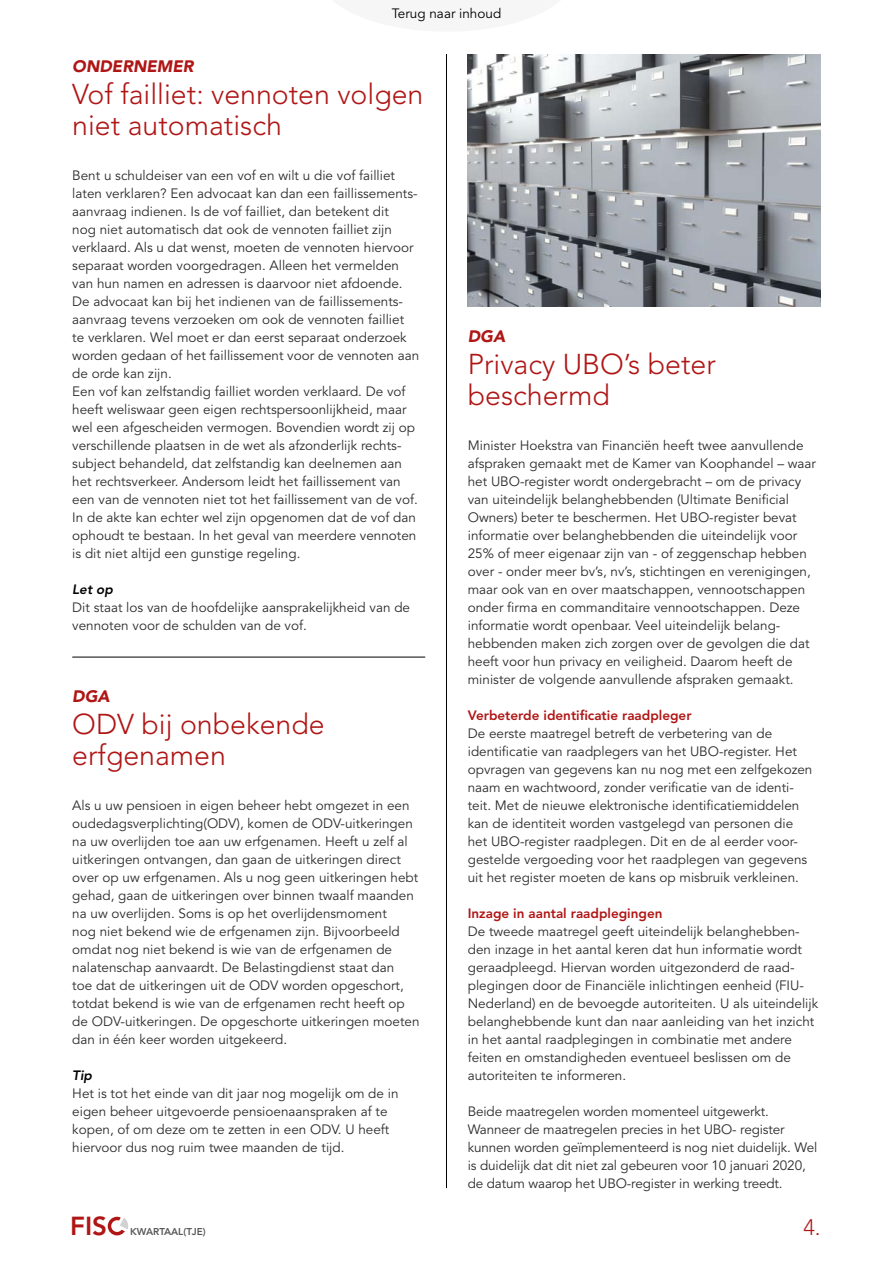
<style>
.page{position:relative;width:893px;height:1263px;background:#fff}
.page>*{position:absolute;margin:0;border:0;box-sizing:border-box;transform-origin:0 0}
.t1{font:300 28.5px/31.5px "Avenir LT";color:#af1615}
.t2{font:800 25.95px "Avenir LT";color:#af1615}
.t3{font:300 22.2px "Avenir LT";color:#af1615}
.t4{font:italic 900 16.5px "Avenir LT";color:#af1615}
.t5{font:13.5px/18px "Avenir LT";color:#2c2c2c}
.t6{font:800 13.5px "Avenir LT";color:#af1615}
.t7{font:13.5px "Avenir LT";color:#000}
.t8{font:italic 800 13.5px "Avenir LT";color:#000}
.t9{font:800 9.9px "Avenir LT";color:#575756}
</style>
<div class="page">
<div style="left:108px;top:1217px;width:18px;height:18px;border:3px solid #af1615;border-radius:50%"></div>
<svg style="left:114px;top:1216px;width:14px;height:19px"></svg>
<hr style="left:446px;top:54px;width:1px;height:1134px;background:#000">
<hr style="left:72px;top:657px;width:353px;height:1px;background:#000">
<img style="left:468px;top:54px;width:353px;height:252px">
<p class="t7" style="left:392px;top:5px;width:111px">Terug naar inhoud</p>
<p class="t4" style="left:72px;top:56px;width:123px">ONDERNEMER</p>
<h1 class="t1" style="left:72px;top:78px;width:353px">Vof failliet: vennoten volgen niet automatisch</h1>
<p class="t5" style="left:72px;top:167px;width:349px">Bent u schuldeiser van een vof en wilt u die vof failliet laten verklaren? Een advocaat kan dan een faillissements&shy;aanvraag indienen. Is de vof failliet, dan betekent dit<br>nog niet automatisch dat ook de vennoten failliet zijn verklaard. Als u dat wenst, moeten de vennoten hiervoor separaat worden voorgedragen. Alleen het vermelden van hun namen en adressen is daarvoor niet afdoende.<br>De advocaat kan bij het indienen van de faillissements&shy;aanvraag tevens verzoeken om ook de vennoten failliet te verklaren. Wel moet er dan eerst separaat onderzoek worden gedaan of het faillissement voor de vennoten aan de orde kan zijn.<br>Een vof kan zelfstandig failliet worden verklaard. De vof heeft weliswaar geen eigen rechtspersoonlijkheid, maar wel een afgescheiden vermogen. Bovendien wordt zij op verschillende plaatsen in de wet als afzonderlijk rechts&shy;subject behandeld, dat zelfstandig kan deelnemen aan het rechtsverkeer. Andersom leidt het faillissement van een van de vennoten niet tot het faillissement van de vof.<br>In de akte kan echter wel zijn opgenomen dat de vof dan ophoudt te bestaan. In het geval van meerdere vennoten is dit niet altijd een gunstige regeling.</p>
<p class="t8" style="left:72px;top:581px;width:42px">Let op</p>
<p class="t5" style="left:72px;top:599px;width:339px">Dit staat los van de hoofdelijke aansprakelijkheid van de vennoten voor de schulden van de vof.</p>
<p class="t4" style="left:72px;top:686px;width:39px">DGA</p>
<h1 class="t1" style="left:72px;top:708px;width:254px">ODV bij onbekende erfgenamen</h1>
<p class="t5" style="left:72px;top:797px;width:349px">Als u uw pensioen in eigen beheer hebt omgezet in een oudedagsverplichting(ODV), komen de ODV-uitkeringen na uw overlijden toe aan uw erfgenamen. Heeft u zelf al uitkeringen ontvangen, dan gaan de uitkeringen direct over op uw erfgenamen. Als u nog geen uitkeringen hebt gehad, gaan de uitkeringen over binnen twaalf maanden na uw overlijden. Soms is op het overlijdensmoment<br>nog niet bekend wie de erfgenamen zijn. Bijvoorbeeld omdat nog niet bekend is wie van de erfgenamen de nalatenschap aanvaardt. De Belastingdienst staat dan<br>toe dat de uitkeringen uit de ODV worden opgeschort, totdat bekend is wie van de erfgenamen recht heeft op de ODV-uitkeringen. De opgeschorte uitkeringen moeten dan in één keer worden uitgekeerd.</p>
<p class="t8" style="left:72px;top:1067px;width:21px">Tip</p>
<p class="t5" style="left:72px;top:1085px;width:328px">Het is tot het einde van dit jaar nog mogelijk om de in eigen beheer uitgevoerde pensioenaanspraken af te kopen, of om deze om te zetten in een ODV. U heeft hiervoor dus nog ruim twee maanden de tijd.</p>
<p class="t4" style="left:468px;top:326px;width:39px">DGA</p>
<h1 class="t1" style="left:468px;top:348px;width:250px">Privacy UBO’s beter beschermd</h1>
<p class="t5" style="left:468px;top:437px;width:350px">Minister Hoekstra van Financiën heeft twee aanvullende afspraken gemaakt met de Kamer van Koophandel – waar het UBO-register wordt ondergebracht – om de privacy van uiteindelijk belanghebbenden (Ultimate Benificial Owners) beter te beschermen. Het UBO-register bevat informatie over belanghebbenden die uiteindelijk voor 25% of meer eigenaar zijn van - of zeggenschap hebben over - onder meer bv’s, nv’s, stichtingen en verenigingen, maar ook van en over maatschappen, vennootschappen onder firma en commanditaire vennootschappen. Deze informatie wordt openbaar. Veel uiteindelijk belang&shy;hebbenden maken zich zorgen over de gevolgen die dat heeft voor hun privacy en veiligheid. Daarom heeft de minister de volgende aanvullende afspraken gemaakt.</p>
<p class="t6" style="left:468px;top:707px;width:225px">Verbeterde identificatie raadpleger</p>
<p class="t5" style="left:468px;top:725px;width:346px">De eerste maatregel betreft de verbetering van de identificatie van raadplegers van het UBO-register. Het opvragen van gegevens kan nu nog met een zelfgekozen naam en wachtwoord, zonder verificatie van de identi&shy;teit. Met de nieuwe elektronische identificatiemiddelen kan de identiteit worden vastgelegd van personen die het UBO-register raadplegen. Dit en de al eerder voor&shy;gestelde vergoeding voor het raadplegen van gegevens uit het register moeten de kans op misbruik verkleinen.</p>
<p class="t6" style="left:468px;top:905px;width:196px">Inzage in aantal raadplegingen</p>
<p class="t5" style="left:468px;top:923px;width:352px">De tweede maatregel geeft uiteindelijk belanghebben&shy;den inzage in het aantal keren dat hun informatie wordt geraadpleegd. Hiervan worden uitgezonderd de raad&shy;plegingen door de Financiële inlichtingen eenheid (FIU-Nederland) en de bevoegde autoriteiten. U als uiteindelijk belanghebbende kunt dan naar aanleiding van het inzicht in het aantal raadplegingen in combinatie met andere feiten en omstandigheden eventueel beslissen om de autoriteiten te informeren.</p>
<p class="t5" style="left:468px;top:1103px;width:351px">Beide maatregelen worden momenteel uitgewerkt.<br>Wanneer de maatregelen precies in het UBO- register kunnen worden geïmplementeerd is nog niet duidelijk. Wel is duidelijk dat dit niet zal gebeuren voor 10 januari 2020, de datum waarop het UBO-register in werking treedt.</p>
<h2 class="t2" style="left:70px;top:1210px;width:38px">FIS</h2>
<p class="t9" style="left:130px;top:1226px;width:77px">KWARTAAL(TJE)</p>
<h3 class="t3" style="left:803px;top:1214px;width:19px">4.</h3>
</div>
